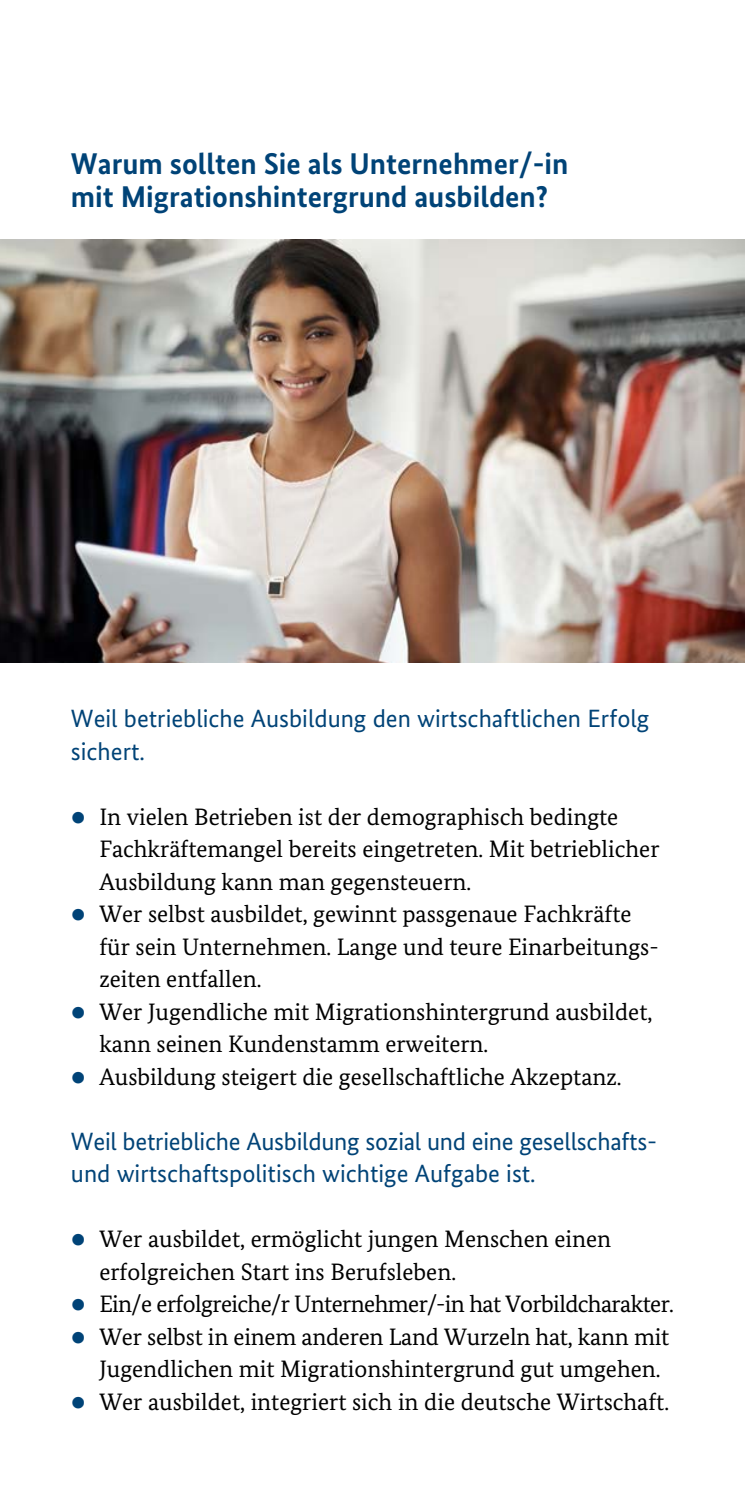
<style>
.page{position:relative;width:745px;height:1489px;background:#fff}
.page>*{position:absolute;margin:0;border:0;box-sizing:border-box;transform-origin:0 0}
.t1{font:700 30px/32.5px "Bundes Sans";color:#004377}
.t2{font:25px/32.5px "Bundes Sans";color:#004377}
.t3{font:23.75px/32.5px "Bundes Serif";color:#000}
.t4{font:23.75px "Bundes Serif";letter-spacing:-.025em;color:#000}
.s1{color:#004377}
</style>
<div class="page">
<img style="left:0;top:239px;width:744px;height:423px">
<h2 class="t1" style="left:71px;top:147px;width:498px">Warum sollten Sie als Unternehmer/-in mit Migrationshintergrund ausbilden?</h2>
<h3 class="t2" style="left:71px;top:702px;width:579px">Weil betriebliche Ausbildung den wirtschaftlichen Erfolg sichert.</h3>
<p class="t3" style="left:99px;top:800px;width:561px;text-indent:-28px"><span class="s1">•</span> In vielen Betrieben ist der demographisch bedingte<br>Fachkräftemangel bereits eingetreten. Mit betrieblicher<br>Ausbildung kann man gegensteuern.</p>
<p class="t3" style="left:99px;top:897px;width:560px;text-indent:-28px"><span class="s1">•</span> Wer selbst ausbildet, gewinnt passgenaue Fachkräfte für sein Unternehmen. Lange und teure Einarbeitungs&shy;zeiten entfallen.</p>
<p class="t3" style="left:99px;top:995px;width:554px;text-indent:-28px"><span class="s1">•</span> Wer Jugendliche mit Migrationshintergrund ausbildet, kann seinen Kundenstamm erweitern.</p>
<p class="t3" style="left:71px;top:1060px;width:552px"><span class="s1">•</span> Ausbildung steigert die gesellschaftliche Akzeptanz.</p>
<h3 class="t2" style="left:71px;top:1124px;width:587px">Weil betriebliche Ausbildung sozial und eine gesellschafts&shy;und wirtschaftspolitisch wichtige Aufgabe ist.</h3>
<p class="t3" style="left:99px;top:1222px;width:513px;text-indent:-28px"><span class="s1">•</span> Wer ausbildet, ermöglicht jungen Menschen einen erfolgreichen Start ins Berufsleben.</p>
<p class="t4" style="left:71px;top:1289px;width:604px"><span class="s1">•</span> Ein/e erfolgreiche/r Unternehmer/-in hat Vorbildcharakter.</p>
<p class="t3" style="left:99px;top:1320px;width:571px;text-indent:-28px"><span class="s1">•</span> Wer selbst in einem anderen Land Wurzeln hat, kann mit<br>Jugendlichen mit Migrationshintergrund gut umgehen.</p>
<p class="t3" style="left:71px;top:1385px;width:599px"><span class="s1">•</span> Wer ausbildet, integriert sich in die deutsche Wirtschaft.</p>
</div>
